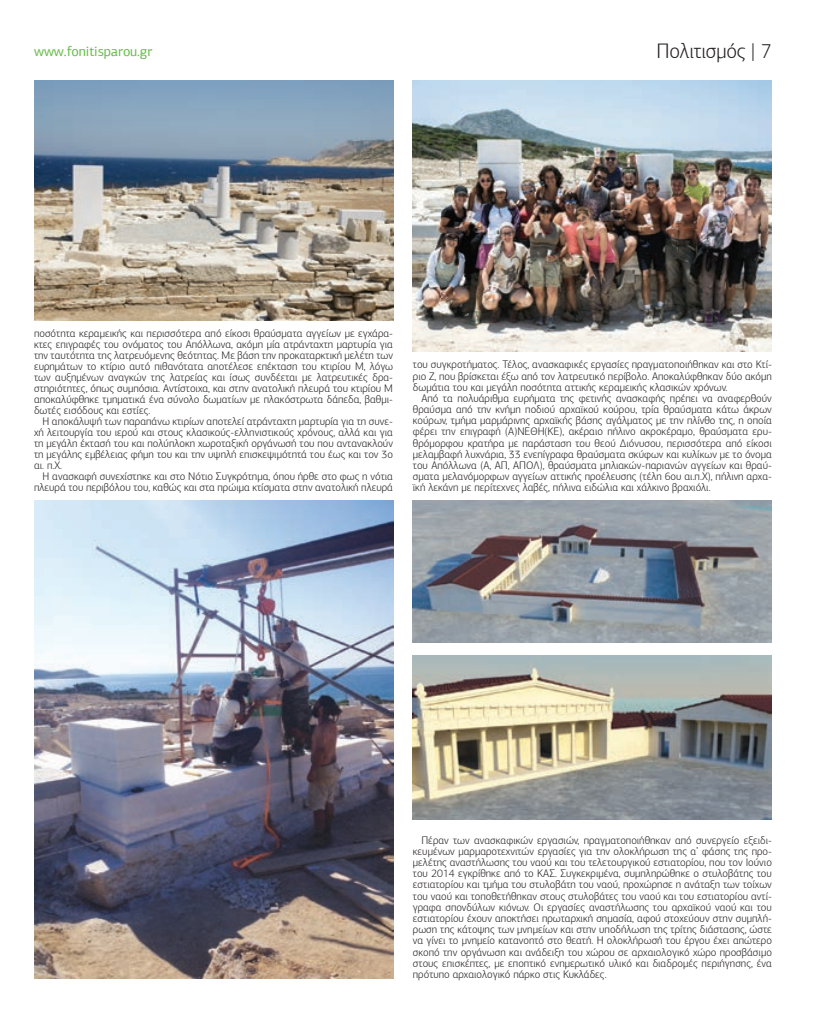
<style>
.page{position:relative;width:823px;height:1021px;background:#fff}
.page>*{position:absolute;margin:0;border:0;box-sizing:border-box;transform-origin:0 0}
.t1{font:300 21px "PF Agora Sans Pro";letter-spacing:-.01em;color:#231f20}
.t2{font:14px "PF Agora Sans Pro";letter-spacing:-.01em;color:#65bc47}
.t3{font:300 11px/11.2px "PF Agora Sans Pro";color:#231f20;text-align:justify}
</style>
<div class="page">
<img style="left:34px;top:80px;width:359px;height:240px">
<img style="left:34px;top:500px;width:359px;height:478px">
<img style="left:412px;top:80px;width:358px;height:271px">
<img style="left:412px;top:500px;width:359px;height:142px">
<img style="left:412px;top:655px;width:359px;height:164px">
<p class="t2" style="left:34px;top:43px;width:120px">www.fonitisparou.gr</p>
<h1 class="t1" style="left:656px;top:39px;width:117px">Πολιτισμός | 7</h1>
<p class="t3" style="left:34px;top:328px;width:360px">ποσότητα κεραμεικής και περισσότερα από είκοσι θραύσματα αγγείων με εγχάρα&shy;κτες επιγραφές του ονόματος του Απόλλωνα, ακόμη μία ατράνταχτη μαρτυρία για την ταυτότητα της λατρευόμενης θεότητας. Με βάση την προκαταρκτική μελέτη των ευρημάτων το κτίριο αυτό πιθανότατα αποτέλεσε επέκταση του κτιρίου Μ, λόγω των αυξημένων αναγκών της λατρείας και ίσως συνδέεται με λατρευτικές δρα&shy;στηριότητες, όπως συμπόσια. Αντίστοιχα, και στην ανατολική πλευρά του κτιρίου Μ αποκαλύφθηκε τμηματικά ένα σύνολο δωματίων με πλακόστρωτα δάπεδα, βαθμι&shy;δωτές εισόδους και εστίες.</p>
<p class="t3" style="left:34px;top:416px;width:360px;text-indent:9px">Η αποκάλυψή των παραπάνω κτιρίων αποτελεί ατράνταχτη μαρτυρία για τη συνε&shy;χή λειτουργία του ιερού και στους κλασικούς-ελληνιστικούς χρόνους, αλλά και για τη μεγάλη έκτασή του και πολύπλοκη χωροταξική οργάνωσή του που αντανακλούν τη μεγάλης εμβέλειας φήμη του και την υψηλή επισκεψιμότητά του έως και τον 3ο αι. π.Χ.</p>
<p class="t3" style="left:34px;top:471px;width:360px;text-align:right">Η ανασκαφή συνεχίστηκε και στο Νότιο Συγκρότημα, όπου ήρθε στο φως η νότια πλευρά του περιβόλου του, καθώς και στα πρώιμα κτίσματα στην ανατολική πλευρά</p>
<p class="t3" style="left:412px;top:359px;width:360px">του συγκροτήματος. Τέλος, ανασκαφικές εργασίες πραγματοποιήθηκαν και στο Κτί&shy;ριο Ζ, που βρίσκεται έξω από τον λατρευτικό περίβολο. Αποκαλύφθηκαν δύο ακόμη δωμάτια του και μεγάλη ποσότητα αττικής κεραμεικής κλασικών χρόνων.</p>
<p class="t3" style="left:412px;top:392px;width:360px;text-indent:9px">Από τα πολυάριθμα ευρήματα της φετινής ανασκαφής πρέπει να αναφερθούν θραύσμα από την κνήμη ποδιού αρχαϊκού κούρου, τρία θραύσματα κάτω άκρων κούρων, τμήμα μαρμάρινης αρχαϊκής βάσης αγάλματος με την πλίνθο της, η οποία φέρει την επιγραφή (Α)ΝΕΘΗ(ΚΕ), ακέραιο πήλινο ακροκέραμο, θραύσματα ερυ&shy;θρόμορφου κρατήρα με παράσταση του θεού Διόνυσου, περισσότερα από είκοσι μελαμβαφή λυχνάρια, 33 ενεπίγραφα θραύσματα σκύφων και κυλίκων με το όνομα του Απόλλωνα (Α, ΑΠ, ΑΠΟΛ), θραύσματα μηλιακών-παριανών αγγείων και θραύ&shy;σματα μελανόμορφων αγγείων αττικής προέλευσης (τέλη 6ου αι.π.Χ), πήλινη αρχα&shy;ϊκή λεκάνη με περίτεχνες λαβές, πήλινα ειδώλια και χάλκινο βραχιόλι.</p>
<p class="t3" style="left:412px;top:834px;width:360px;text-indent:9px">Πέραν των ανασκαφικών εργασιών, πραγματοποιήθηκαν από συνεργείο εξειδι&shy;κευμένων μαρμαροτεχνιτών εργασίες για την ολοκλήρωση της α’ φάσης της προ&shy;μελέτης αναστήλωσης του ναού και του τελετουργικού εστιατορίου, που τον Ιούνιο του 2014 εγκρίθηκε από το ΚΑΣ. Συγκεκριμένα, συμπληρώθηκε ο στυλοβάτης του εστιατορίου και τμήμα του στυλοβάτη του ναού, προχώρησε η ανάταξη των τοίχων του ναού και τοποθετήθηκαν στους στυλοβάτες του ναού και του εστιατορίου αντί&shy;γραφα σπονδύλων κιόνων. Οι εργασίες αναστήλωσης του αρχαϊκού ναού και του εστιατορίου έχουν αποκτήσει πρωταρχική σημασία, αφού στοχεύουν στην συμπλή&shy;ρωση της κάτοψης των μνημείων και στην υποδήλωση της τρίτης διάστασης, ώστε να γίνει το μνημείο κατανοητό στο θεατή. Η ολοκλήρωσή του έργου έχει απώτερο σκοπό την οργάνωση και ανάδειξη του χώρου σε αρχαιολογικό χώρο προσβάσιμο στους επισκέπτες, με εποπτικό ενημερωτικό υλικό και διαδρομές περιήγησης, ένα πρότυπο αρχαιολογικό πάρκο στις Κυκλάδες.</p>
</div>
